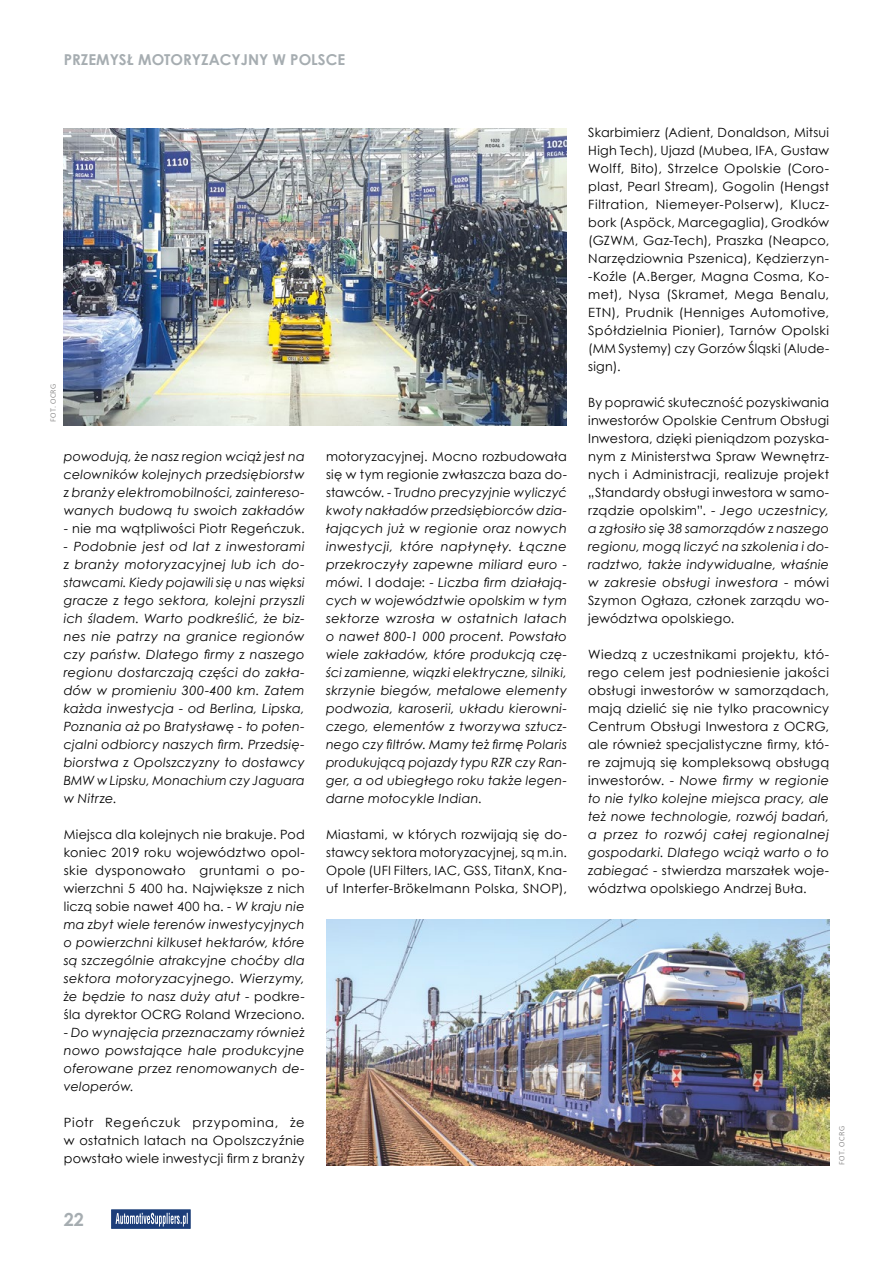
<style>
.page{position:relative;width:893px;height:1263px;background:#fff}
.page>*{position:absolute;margin:0;border:0;box-sizing:border-box;transform-origin:0 0}
.t1{font:700 18px "Century Gothic";color:#a6adb1}
.t2{font:700 15px "Century Gothic";color:#a6adb1}
.t3{font:12.75px/18px "Century Gothic";letter-spacing:.02em;color:#000;text-align:justify}
.t4{font:italic 12.75px/18px "Century Gothic";letter-spacing:.015em;color:#000;text-align:justify}
.t5{font:300 8.25px "Calibri";letter-spacing:.06em;color:#706f6f}
.s1{font-style:italic}
.s2{font-style:normal}
</style>
<div class="page">
<div style="left:112px;top:1210px;width:78px;height:18px;background:#1c3d7a"></div>
<svg style="left:116px;top:1213px;width:72px;height:13px"></svg>
<img style="left:64px;top:128px;width:503px;height:298px">
<img style="left:326px;top:920px;width:503px;height:245px">
<p class="t2" style="left:64px;top:48px;width:283px">PRZEMYSŁ MOTORYZACYJNY W POLSCE</p>
<p class="t5" style="left:48px;top:422px;width:40px;rotate:-90deg">FOT. OCRG</p>
<p class="t4" style="left:64px;top:447px;width:242px">powodują, że nasz region wciąż jest na celowników kolejnych przedsiębiorstw z branży elektromobilności, zaintereso&shy;wanych budową tu swoich zakładów</p>
<p class="t3" style="left:64px;top:519px;width:242px">- nie ma wątpliwości Piotr Regeńczuk.</p>
<p class="t4" style="left:64px;top:537px;width:242px">- Podobnie jest od lat z inwestorami z branży motoryzacyjnej lub ich do&shy;stawcami. Kiedy pojawili się u nas więksi gracze z tego sektora, kolejni przyszli ich śladem. Warto podkreślić, że biz&shy;nes nie patrzy na granice regionów czy państw. Dlatego firmy z naszego regionu dostarczają części do zakła&shy;dów w promieniu 300-400 km. Zatem każda inwestycja - od Berlina, Lipska, Poznania aż po Bratysławę - to poten&shy;cjalni odbiorcy naszych firm. Przedsię&shy;biorstwa z Opolszczyzny to dostawcy BMW w Lipsku, Monachium czy Jaguara w Nitrze.</p>
<p class="t3" style="left:64px;top:825px;width:242px">Miejsca dla kolejnych nie brakuje. Pod koniec 2019 roku województwo opol&shy;skie dysponowało gruntami o po&shy;wierzchni 5 400 ha. Największe z nich liczą sobie nawet 400 ha. <span class="s1">- W kraju nie ma zbyt wiele terenów inwestycyjnych o powierzchni kilkuset hektarów, które są szczególnie atrakcyjne choćby dla sektora motoryzacyjnego. Wierzymy, że będzie to nasz duży atut</span> - podkre&shy;śla dyrektor OCRG Roland Wrzeciono.</p>
<p class="t4" style="left:64px;top:1023px;width:242px"><span class="s2">-</span> Do wynajęcia przeznaczamy również nowo powstające hale produkcyjne oferowane przez renomowanych de&shy;veloperów.</p>
<p class="t3" style="left:64px;top:1113px;width:242px">Piotr Regeńczuk przypomina, że w ostatnich latach na Opolszczyźnie powstało wiele inwestycji firm z branży</p>
<h1 class="t1" style="left:64px;top:1205px;width:22px">22</h1>
<p class="t4" style="left:326px;top:447px;width:242px"><span class="s2">motoryzacyjnej. Mocno rozbudowała się w tym regionie zwłaszcza baza do&shy;stawców. - T</span>rudno precyzyjnie wyliczyć kwoty nakładów przedsiębiorców dzia&shy;łających już w regionie oraz nowych inwestycji, które napłynęły. Łączne przekroczyły zapewne miliard euro - mówi. <span class="s2">I dodaje: -</span> Liczba firm działają&shy;cych w województwie opolskim w tym sektorze wzrosła w ostatnich latach o nawet 800-1 000 procent. Powstało wiele zakładów, które produkcją czę&shy;ści zamienne, wiązki elektryczne, silniki, skrzynie biegów, metalowe elementy podwozia, karoserii, układu kierowni&shy;czego, elementów z tworzywa sztucz&shy;nego czy filtrów. Mamy też firmę Polaris produkującą pojazdy typu RZR czy Ran&shy;ger, a od ubiegłego roku także legen&shy;darne motocykle Indian.</p>
<p class="t3" style="left:326px;top:825px;width:242px">Miastami, w których rozwijają się do&shy;stawcy sektora motoryzacyjnej, są m.in.<br>Opole (UFI Filters, IAC, GSS, TitanX, Kna&shy;uf Interfer-Brökelmann Polska, SNOP),</p>
<p class="t3" style="left:588px;top:123px;width:242px">Skarbimierz (Adient, Donaldson, Mitsui High Tech), Ujazd (Mubea, IFA, Gustaw Wolff, Bito), Strzelce Opolskie (Coro&shy;plast, Pearl Stream), Gogolin (Hengst Filtration, Niemeyer-Polserw), Klucz&shy;bork (Aspöck, Marcegaglia), Grodków (GZWM, Gaz-Tech), Praszka (Neapco, Narzędziownia Pszenica), Kędzierzyn--Koźle (A.Berger, Magna Cosma, Ko&shy;met), Nysa (Skramet, Mega Benalu, ETN), Prudnik (Henniges Automotive, Spółdzielnia Pionier), Tarnów Opolski (MM Systemy) czy Gorzów Śląski (Alude&shy;sign).</p>
<p class="t3" style="left:588px;top:393px;width:242px">By poprawić skuteczność pozyskiwania inwestorów Opolskie Centrum Obsługi Inwestora, dzięki pieniądzom pozyska&shy;nym z Ministerstwa Spraw Wewnętrz&shy;nych i Administracji, realizuje projekt „Standardy obsługi inwestora w samo&shy;rządzie opolskim”. - <span class="s1">Jego uczestnicy, a zgłosiło się 38 samorządów z naszego regionu, mogą liczyć na szkolenia i do&shy;radztwo, także indywidualne, właśnie w zakresie obsługi inwestora</span> - mówi Szymon Ogłaza, członek zarządu wo&shy;jewództwa opolskiego.</p>
<p class="t3" style="left:588px;top:645px;width:242px">Wiedzą z uczestnikami projektu, któ&shy;rego celem jest podniesienie jakości obsługi inwestorów w samorządach, mają dzielić się nie tylko pracownicy Centrum Obsługi Inwestora z OCRG, ale również specjalistyczne firmy, któ&shy;re zajmują się kompleksową obsługą inwestorów. - <span class="s1">Nowe firmy w regionie to nie tylko kolejne miejsca pracy, ale też nowe technologie, rozwój badań, a przez to rozwój całej regionalnej gospodarki. Dlatego wciąż warto o to zabiegać</span> - stwierdza marszałek woje&shy;wództwa opolskiego Andrzej Buła.</p>
<p class="t5" style="left:837px;top:1165px;width:40px;rotate:-90deg">FOT. OCRG</p>
</div>
